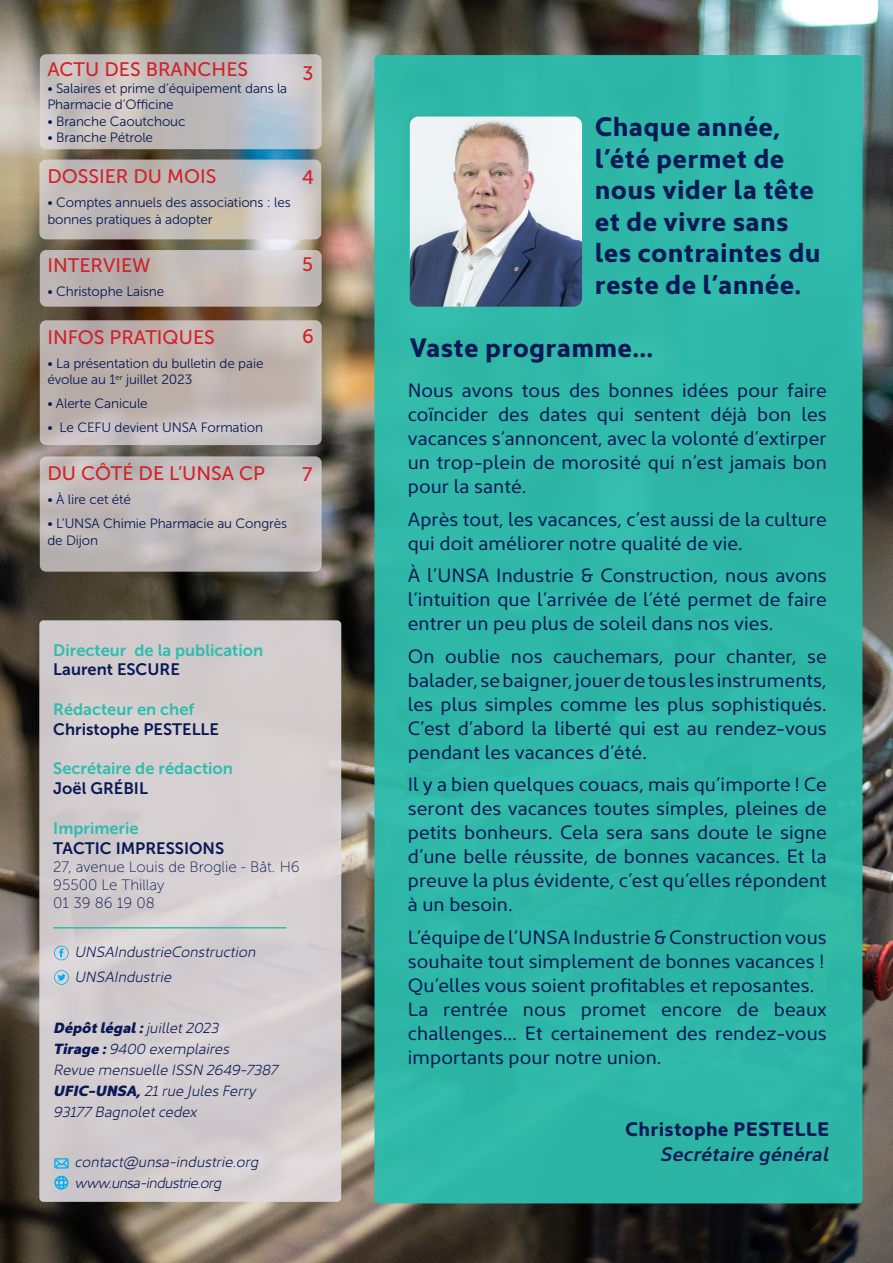
<style>
.page{position:relative;width:893px;height:1263px;background:#fff}
.page>*{position:absolute;margin:0;border:0;box-sizing:border-box;transform-origin:0 0}
.t1{font:700 27px/31.5px "Kyrial Sans Pro";letter-spacing:.01em;color:#091956}
.t2{font:700 19.8px "Kyrial Sans Pro";letter-spacing:.01em;color:#091956}
.t3{font:italic 600 19.8px "Kyrial Sans Pro";letter-spacing:.01em;color:#091956}
.t4{font:19.5px/24px "Kyrial Sans Pro";letter-spacing:.005em;color:#091956;text-align:justify}
.t5{font:19.5px "Museo Sans 500";color:#d2222a}
.t6{font:16.5px "Museo Sans 700";color:#2dbdad}
.t7{font:16.5px "Museo Sans 700";color:#091956}
.t8{font:italic 300 15px "Kyrial Sans Pro";color:#091956}
.t9{font:15px/18px "Museo Sans 100";color:#091956}
.t10{font:italic 900 15px "Kyrial Sans Pro";color:#091956}
.t11{font:italic 300 15px "Kyrial Sans Pro";letter-spacing:-.04em;color:#091956}
.t12{font:13.5px/16.5px "Museo Sans 300";letter-spacing:-.01em;color:#091956}
.s1{font-weight:300}
.s2{font-weight:900}
</style>
<div class="page">
<img style="left:0;top:0;width:893px;height:1263px">
<div style="left:39px;top:620px;width:302px;height:582px;background:#d3cdcf;border-radius:4px"></div>
<hr style="left:53px;top:927px;width:234px;height:1px;background:#2dbdad">
<svg style="left:54px;top:946px;width:15px;height:14px"></svg>
<svg style="left:54px;top:970px;width:15px;height:15px"></svg>
<svg style="left:54px;top:1158px;width:15px;height:10px"></svg>
<svg style="left:54px;top:1175px;width:14px;height:15px"></svg>
<svg style="left:40px;top:54px;width:282px;height:95px;background:#c1bfc0"></svg>
<svg style="left:39px;top:160px;width:282px;height:79px;background:#c4bfbc"></svg>
<svg style="left:40px;top:250px;width:282px;height:57px;background:#c0b8b5"></svg>
<svg style="left:40px;top:320px;width:282px;height:125px;background:#c1b6b2"></svg>
<svg style="left:40px;top:456px;width:282px;height:116px;background:#c1bab9"></svg>
<div style="left:374px;top:55px;width:488px;height:1148px;background:#2dbdad;border-radius:4px"></div>
<img style="left:410px;top:117px;width:172px;height:190px">
<p class="t5" style="left:47px;top:59px;width:202px">ACTU DES BRANCHES</p>
<p class="t12" style="left:47px;top:80px;width:241px">• Salaires et prime d’équipement dans la</p>
<p class="t12" style="left:47px;top:96px;width:128px">Pharmacie d’Officine</p>
<p class="t12" style="left:47px;top:113px;width:140px">• Branche Caoutchouc</p>
<p class="t12" style="left:47px;top:129px;width:107px">• Branche Pétrole</p>
<p class="t5" style="left:47px;top:166px;width:170px">DOSSIER DU MOIS</p>
<p class="t12" style="left:47px;top:194px;width:245px">• Comptes annuels des associations : les bonnes pratiques à adopter</p>
<p class="t5" style="left:47px;top:254px;width:105px">INTERVIEW</p>
<p class="t12" style="left:47px;top:283px;width:118px">• Christophe Laisne</p>
<p class="t5" style="left:47px;top:326px;width:169px">INFOS PRATIQUES</p>
<p class="t12" style="left:47px;top:355px;width:218px">• La présentation du bulletin de paie</p>
<p class="t12" style="left:47px;top:371px;width:146px">évolue au 1<sup>er</sup> juillet 2023</p>
<p class="t12" style="left:47px;top:395px;width:102px">• Alerte Canicule</p>
<p class="t12" style="left:47px;top:419px;width:217px">• Le CEFU devient UNSA Formation</p>
<p class="t5" style="left:47px;top:463px;width:219px">DU CÔTÉ DE L’UNSA CP</p>
<p class="t12" style="left:47px;top:491px;width:85px">• À lire cet été</p>
<p class="t12" style="left:47px;top:515px;width:241px">• L’UNSA Chimie Pharmacie au Congrès de Dijon</p>
<p class="t5" style="left:303px;top:62px;width:13px">3</p>
<p class="t5" style="left:302px;top:167px;width:13px">4</p>
<p class="t5" style="left:302px;top:254px;width:12px">5</p>
<p class="t5" style="left:302px;top:326px;width:13px">6</p>
<p class="t5" style="left:302px;top:463px;width:12px">7</p>
<p class="t6" style="left:53px;top:641px;width:211px">Directeur de la publication</p>
<p class="t7" style="left:53px;top:660px;width:128px">Laurent ESCURE</p>
<p class="t6" style="left:53px;top:700px;width:142px">Rédacteur en chef</p>
<p class="t7" style="left:53px;top:720px;width:167px">Christophe PESTELLE</p>
<p class="t6" style="left:53px;top:759px;width:181px">Secrétaire de rédaction</p>
<p class="t7" style="left:53px;top:779px;width:96px">Joël GRÉBIL</p>
<p class="t6" style="left:53px;top:819px;width:87px">Imprimerie</p>
<p class="t7" style="left:53px;top:839px;width:172px">TACTIC IMPRESSIONS</p>
<p class="t9" style="left:53px;top:858px;width:248px">27, avenue Louis de Broglie - Bât. H6<br>95500 Le Thillay</p>
<p class="t9" style="left:53px;top:894px;width:103px">01 39 86 19 08</p>
<p class="t8" style="left:75px;top:940px;width:182px">UNSAIndustrieConstruction</p>
<p class="t8" style="left:75px;top:966px;width:98px">UNSAIndustrie</p>
<p class="t10" style="left:53px;top:1016px;width:166px">Dépôt légal : <span class="s1">juillet 2023</span></p>
<p class="t8" style="left:53px;top:1037px;width:177px"><span class="s2">Tirage :</span> 9400 exemplaires</p>
<p class="t8" style="left:53px;top:1058px;width:226px">Revue mensuelle ISSN 2649-7387</p>
<p class="t8" style="left:53px;top:1079px;width:204px"><span class="s2">UFIC-UNSA,</span> 21 rue Jules Ferry</p>
<p class="t8" style="left:53px;top:1100px;width:145px">93177 Bagnolet cedex</p>
<p class="t8" style="left:75px;top:1151px;width:185px">contact@unsa-industrie.org</p>
<p class="t11" style="left:75px;top:1172px;width:148px">www.unsa-industrie.org</p>
<p class="t1" style="left:595px;top:110px;width:227px">Chaque année, l’été permet de nous vider la tête et de vivre sans les contraintes du reste de l’année.</p>
<p class="t1" style="left:410px;top:330px;width:245px">Vaste programme...</p>
<p class="t4" style="left:408px;top:377px;width:421px">Nous avons tous des bonnes idées pour faire coïncider des dates qui sentent déjà bon les vacances s’annoncent, avec la volonté d’extirper un trop-plein de morosité qui n’est jamais bon pour la santé.</p>
<p class="t4" style="left:408px;top:506px;width:421px">Après tout, les vacances, c’est aussi de la culture qui doit améliorer notre qualité de vie.</p>
<p class="t4" style="left:408px;top:562px;width:421px">À l’UNSA Industrie &amp; Construction, nous avons l’intuition que l’arrivée de l’été permet de faire entrer un peu plus de soleil dans nos vies.</p>
<p class="t4" style="left:408px;top:643px;width:421px">On oublie nos cauchemars, pour chanter, se balader, se baigner, jouer de tous les instruments, les plus simples comme les plus sophistiqués.<br>C’est d’abord la liberté qui est au rendez-vous pendant les vacances d’été.</p>
<p class="t4" style="left:408px;top:771px;width:421px">Il y a bien quelques couacs, mais qu’importe ! Ce seront des vacances toutes simples, pleines de petits bonheurs. Cela sera sans doute le signe d’une belle réussite, de bonnes vacances. Et la preuve la plus évidente, c’est qu’elles répondent à un besoin.</p>
<p class="t4" style="left:408px;top:924px;width:421px">L’équipe de l’UNSA Industrie &amp; Construction vous souhaite tout simplement de bonnes vacances !</p>
<p class="t4" style="left:408px;top:972px;width:408px">Qu’elles vous soient profitables et reposantes.</p>
<p class="t4" style="left:408px;top:996px;width:421px">La rentrée nous promet encore de beaux challenges… Et certainement des rendez-vous importants pour notre union.</p>
<p class="t2" style="left:625px;top:1114px;width:205px">Christophe PESTELLE</p>
<p class="t3" style="left:660px;top:1140px;width:170px">Secrétaire général</p>
</div>
